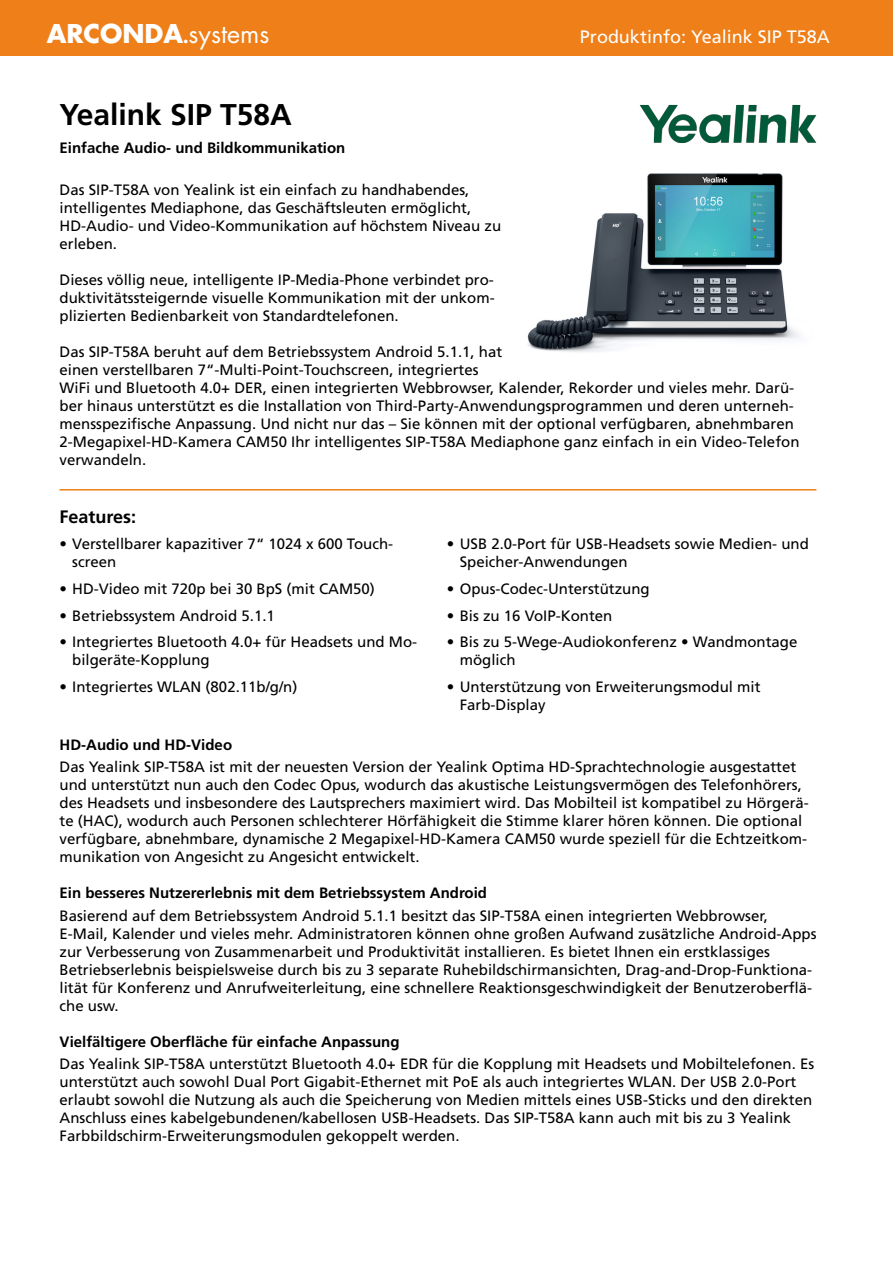
<style>
.page{position:relative;width:893px;height:1263px;background:#fff}
.page>*{position:absolute;margin:0;border:0;box-sizing:border-box;transform-origin:0 0}
.t1{font:700 30px "Frutiger LT Std";color:#000}
.t2{font:700 25.2px "Futura Std";color:#fff}
.t3{font:18px "Frutiger LT Std";color:#fff}
.t4{font:700 18px "Frutiger LT Std";color:#000}
.t5{font:15px/18px "Frutiger LT Std";color:#000}
.t6{font:700 15px "Frutiger LT Std";color:#000}
.s1{font-size:15.75px}
.s2{font-weight:400;font-size:25.05px}
</style>
<div class="page">
<div style="left:0;top:0;width:893px;height:55px;background:#ef7f18"></div>
<hr style="left:60px;top:489px;width:756px;height:1px;background:#ef7f18">
<img style="left:527px;top:174px;width:272px;height:178px">
<img style="left:639px;top:104px;width:177px;height:40px">
<h2 class="t2" style="left:47px;top:17px;width:224px">ARCONDA<span class="s1">.</span><span class="s2">systems</span></h2>
<h1 class="t1" style="left:60px;top:97px;width:234px">Yealink SIP T58A</h1>
<p class="t6" style="left:60px;top:139px;width:287px">Einfache Audio- und Bildkommunikation</p>
<p class="t3" style="left:580px;top:26px;width:251px">Produktinfo: Yealink SIP T58A</p>
<p class="t5" style="left:60px;top:181px;width:443px">Das SIP-T58A von Yealink ist ein einfach zu handhabendes, intelligentes Mediaphone, das Geschäftsleuten ermöglicht, HD-Audio- und Video-Kommunikation auf höchstem Niveau zu erleben.</p>
<p class="t5" style="left:60px;top:271px;width:437px;text-align:justify">Dieses völlig neue, intelligente IP-Media-Phone verbindet pro&shy;duktivitätssteigernde visuelle Kommunikation mit der unkom&shy;plizierten Bedienbarkeit von Standardtelefonen.</p>
<p class="t5" style="left:60px;top:343px;width:741px">Das SIP-T58A beruht auf dem Betriebssystem Android 5.1.1, hat<br>einen verstellbaren 7“-Multi-Point-Touchscreen, integriertes<br>WiFi und Bluetooth 4.0+ DER, einen integrierten Webbrowser, Kalender, Rekorder und vieles mehr. Darü&shy;ber hinaus unterstützt es die Installation von Third-Party-Anwendungsprogrammen und deren unterneh&shy;mensspezifische Anpassung. Und nicht nur das – Sie können mit der optional verfügbaren, abnehmbaren 2-Megapixel-HD-Kamera CAM50 Ihr intelligentes SIP-T58A Mediaphone ganz einfach in ein Video-Telefon verwandeln.</p>
<p class="t4" style="left:60px;top:506px;width:78px">Features:</p>
<p class="t5" style="left:72px;top:535px;width:322px;text-indent:-13px">• Verstellbarer kapazitiver 7“ 1024 x 600 Touch&shy;screen</p>
<p class="t5" style="left:60px;top:580px;width:317px">• HD-Video mit 720p bei 30 BpS (mit CAM50)</p>
<p class="t5" style="left:60px;top:606px;width:217px">• Betriebssystem Android 5.1.1</p>
<p class="t5" style="left:72px;top:633px;width:346px;text-indent:-13px">• Integriertes Bluetooth 4.0+ für Headsets und Mo&shy;bilgeräte-Kopplung</p>
<p class="t5" style="left:60px;top:677px;width:239px">• Integriertes WLAN (802.11b/g/n)</p>
<p class="t5" style="left:460px;top:535px;width:351px;text-indent:-13px">• USB 2.0-Port für USB-Headsets sowie Medien- und<br>Speicher-Anwendungen</p>
<p class="t5" style="left:447px;top:580px;width:204px">• Opus-Codec-Unterstützung</p>
<p class="t5" style="left:447px;top:606px;width:167px">• Bis zu 16 VoIP-Konten</p>
<p class="t5" style="left:460px;top:633px;width:339px;text-indent:-13px">• Bis zu 5-Wege-Audiokonferenz • Wandmontage möglich</p>
<p class="t5" style="left:460px;top:677px;width:302px;text-indent:-13px">• Unterstützung von Erweiterungsmodul mit<br>Farb-Display</p>
<p class="t6" style="left:60px;top:736px;width:174px">HD-Audio und HD-Video</p>
<p class="t5" style="left:60px;top:758px;width:751px">Das Yealink SIP-T58A ist mit der neuesten Version der Yealink Optima HD-Sprachtechnologie ausgestattet und unterstützt nun auch den Codec Opus, wodurch das akustische Leistungsvermögen des Telefonhörers, des Headsets und insbesondere des Lautsprechers maximiert wird. Das Mobilteil ist kompatibel zu Hörgerä&shy;te (HAC), wodurch auch Personen schlechterer Hörfähigkeit die Stimme klarer hören können. Die optional verfügbare, abnehmbare, dynamische 2 Megapixel-HD-Kamera CAM50 wurde speziell für die Echtzeitkom&shy;munikation von Angesicht zu Angesicht entwickelt.</p>
<p class="t6" style="left:60px;top:884px;width:429px">Ein besseres Nutzererlebnis mit dem Betriebssystem Android</p>
<p class="t5" style="left:60px;top:906px;width:758px">Basierend auf dem Betriebssystem Android 5.1.1 besitzt das SIP-T58A einen integrierten Webbrowser, E-Mail, Kalender und vieles mehr. Administratoren können ohne großen Aufwand zusätzliche Android-Apps zur Verbesserung von Zusammenarbeit und Produktivität installieren. Es bietet Ihnen ein erstklassiges Betriebserlebnis beispielsweise durch bis zu 3 separate Ruhebildschirmansichten, Drag-and-Drop-Funktiona&shy;lität für Konferenz und Anrufweiterleitung, eine schnellere Reaktionsgeschwindigkeit der Benutzeroberflä&shy;che usw.</p>
<p class="t6" style="left:60px;top:1032px;width:341px">Vielfältigere Oberfläche für einfache Anpassung</p>
<p class="t5" style="left:60px;top:1055px;width:756px">Das Yealink SIP-T58A unterstützt Bluetooth 4.0+ EDR für die Kopplung mit Headsets und Mobiltelefonen. Es unterstützt auch sowohl Dual Port Gigabit-Ethernet mit PoE als auch integriertes WLAN. Der USB 2.0-Port erlaubt sowohl die Nutzung als auch die Speicherung von Medien mittels eines USB-Sticks und den direkten Anschluss eines kabelgebundenen/kabellosen USB-Headsets. Das SIP-T58A kann auch mit bis zu 3 Yealink Farbbildschirm-Erweiterungsmodulen gekoppelt werden.</p>
</div>
